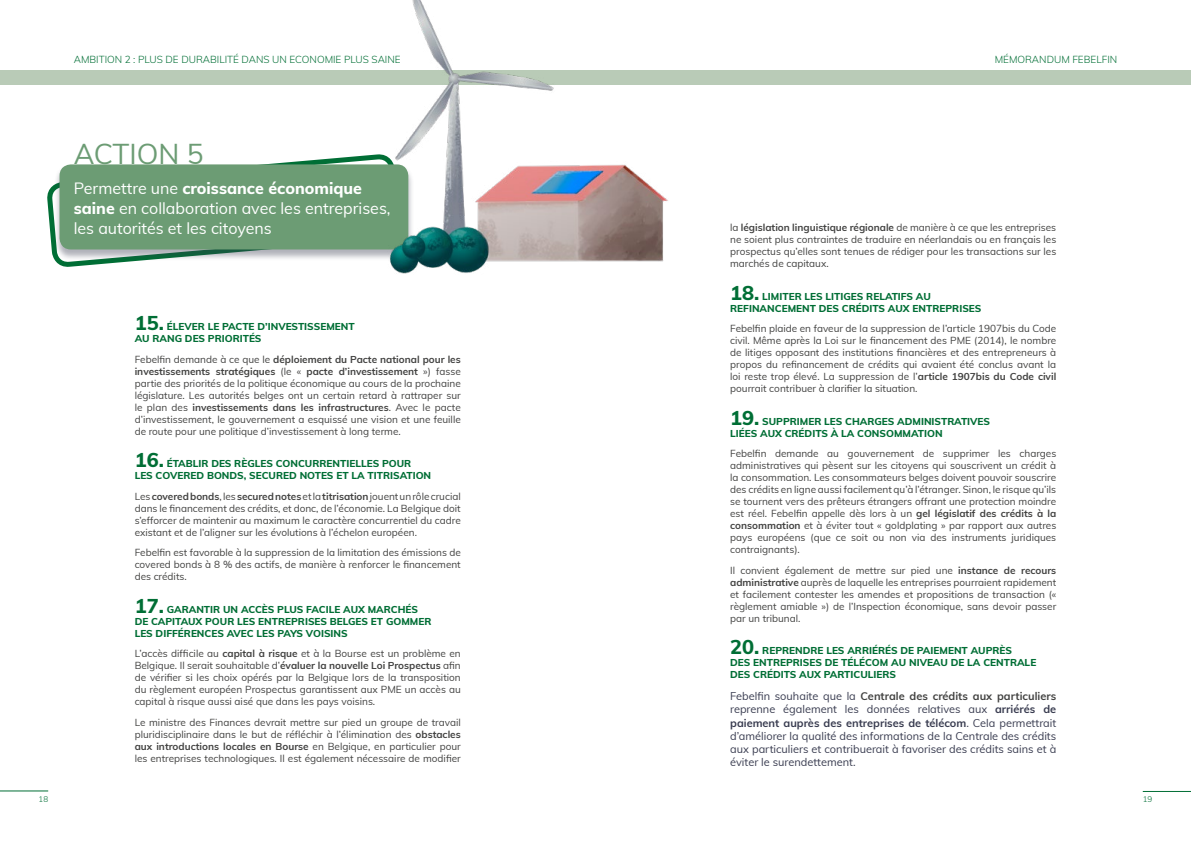
<style>
.page{position:relative;width:1191px;height:842px;background:#fff}
.page>*{position:absolute;margin:0;border:0;box-sizing:border-box;transform-origin:0 0}
.t1{font:28.1px "Muli";color:#6c9c74}
.t2{font:16px/20px "Muli";color:#fff}
.t3{font:11px/13.2px "Muli";color:#393c50;text-align:justify}
.t4{font:10px/12px "Muli";color:#424241;text-align:justify}
.t5{font:800 10px/12px "Muli";color:#006e35}
.t6{font:300 10px "Muli";color:#006e35}
.t7{font:300 8px "Muli";color:#006e35}
.s1{font-weight:800}
.s2{font-size:20px}
.s3{font-weight:700}
.s4{font-weight:700;color:#424241}
</style>
<div class="page">
<svg style="left:49px;top:161px;width:249px;height:104px"></svg>
<div style="left:54px;top:164px;width:360px;height:96px;background:#393c50;opacity:.4"></div>
<div style="left:60px;top:164px;width:348px;height:85px;background:#6c9c74;border-radius:11px"></div>
<div style="left:0;top:71px;width:1191px;height:14px;background:#b9cbb7"></div>
<hr style="left:0;top:791px;width:48px;height:1px;background:#006e35">
<hr style="left:1142px;top:791px;width:49px;height:1px;background:#006e35">
<img style="left:298px;top:0;width:406px;height:274px">
<p class="t6" style="left:74px;top:52px;width:328px">AMBITION 2 : PLUS DE DURABILITÉ DANS UN ECONOMIE PLUS SAINE</p>
<p class="t6" style="left:994px;top:52px;width:124px">MÉMORANDUM FEBELFIN</p>
<h1 class="t1" style="left:74px;top:134px;width:131px">ACTION 5</h1>
<h2 class="t2" style="left:74px;top:178px;width:318px">Permettre une <span class="s1">croissance économique saine</span> en collaboration avec les entreprises, les autorités et les citoyens</h2>
<p class="t5" style="left:135px;top:320px;width:222px"><span class="s2">15.</span> ÉLEVER LE PACTE D’INVESTISSEMENT<br>AU RANG DES PRIORITÉS</p>
<p class="t4" style="left:135px;top:353px;width:328px">Febelfin demande à ce que le <span class="s3">déploiement du Pacte national pour les investissements stratégiques</span> (le « <span class="s3">pacte d’investissement</span> ») fasse partie des priorités de la politique économique au cours de la prochaine législature. Les autorités belges ont un certain retard à rattraper sur le plan des <span class="s3">investissements dans les infrastructures</span>. Avec le pacte d’investissement, le gouvernement a esquissé une vision et une feuille de route pour une politique d’investissement à long terme.</p>
<p class="t5" style="left:135px;top:457px;width:298px"><span class="s2">16.</span> ÉTABLIR DES RÈGLES CONCURRENTIELLES POUR<br>LES COVERED BONDS, SECURED NOTES ET LA TITRISATION</p>
<p class="t4" style="left:135px;top:490px;width:328px">Les <span class="s3">covered bonds</span>, les <span class="s3">secured notes</span> et la <span class="s3">titrisation</span> jouent un rôle crucial dans le financement des crédits, et donc, de l’économie. La Belgique doit s’efforcer de maintenir au maximum le caractère concurrentiel du cadre existant et de l’aligner sur les évolutions à l’échelon européen.</p>
<p class="t4" style="left:135px;top:546px;width:327px">Febelfin est favorable à la suppression de la limitation des émissions de covered bonds à 8 % des actifs, de manière à renforcer le financement des crédits.</p>
<p class="t5" style="left:135px;top:603px;width:298px"><span class="s2">17.</span> GARANTIR UN ACCÈS PLUS FACILE AUX MARCHÉS<br>DE CAPITAUX POUR LES ENTREPRISES BELGES ET GOMMER<br>LES DIFFÉRENCES AVEC LES PAYS VOISINS</p>
<p class="t4" style="left:135px;top:647px;width:327px">L’accès difficile au <span class="s3">capital à risque</span> et à la Bourse est un problème en Belgique. Il serait souhaitable d’<span class="s3">évaluer la nouvelle Loi Prospectus</span> afin de vérifier si les choix opérés par la Belgique lors de la transposition du règlement européen Prospectus garantissent aux PME un accès au capital à risque aussi aisé que dans les pays voisins.</p>
<p class="t4" style="left:135px;top:716px;width:327px">Le ministre des Finances devrait mettre sur pied un groupe de travail pluridisciplinaire dans le but de réfléchir à l’élimination des <span class="s3">obstacles aux introductions locales en Bourse</span> en Belgique, en particulier pour les entreprises technologiques. Il est également nécessaire de modifier</p>
<p class="t4" style="left:730px;top:221px;width:328px">la <span class="s3">législation linguistique régionale</span> de manière à ce que les entreprises ne soient plus contraintes de traduire en néerlandais ou en français les prospectus qu’elles sont tenues de rédiger pour les transactions sur les marchés de capitaux.</p>
<p class="t5" style="left:730px;top:290px;width:253px"><span class="s2">18.</span> LIMITER LES LITIGES RELATIFS AU<br>REFINANCEMENT DES CRÉDITS AUX ENTREPRISES</p>
<p class="t4" style="left:730px;top:322px;width:327px">Febelfin plaide en faveur de la suppression de l’article 1907bis du Code civil. Même après la Loi sur le financement des PME (2014), le nombre de litiges opposant des institutions financières et des entrepreneurs à propos du refinancement de crédits qui avaient été conclus avant la loi reste trop élevé. La suppression de l’<span class="s3">article 1907bis du Code civil </span>pourrait contribuer à clarifier la situation.</p>
<p class="t5" style="left:730px;top:415px;width:261px"><span class="s2">19.</span> SUPPRIMER LES CHARGES ADMINISTRATIVES<br>LIÉES AUX CRÉDITS À LA CONSOMMATION</p>
<p class="t4" style="left:730px;top:447px;width:327px">Febelfin demande au gouvernement de supprimer les charges administratives qui pèsent sur les citoyens qui souscrivent un crédit à la consommation. Les consommateurs belges doivent pouvoir souscrire des crédits en ligne aussi facilement qu’à l’étranger. Sinon, le risque qu’ils se tournent vers des prêteurs étrangers offrant une protection moindre est réel. Febelfin appelle dès lors à un <span class="s3">gel législatif des crédits à la consommation</span> et à éviter tout « goldplating » par rapport aux autres pays européens (que ce soit ou non via des instruments juridiques contraignants).</p>
<p class="t4" style="left:730px;top:564px;width:328px">Il convient également de mettre sur pied une <span class="s3">instance de recours administrative</span> auprès de laquelle les entreprises pourraient rapidement et facilement contester les amendes et propositions de transaction (« règlement amiable ») de l’Inspection économique, sans devoir passer par un tribunal.</p>
<p class="t5" style="left:730px;top:644px;width:308px"><span class="s2">20.</span> REPRENDRE LES ARRIÉRÉS DE PAIEMENT AUPRÈS<br>DES ENTREPRISES DE TÉLÉCOM AU NIVEAU DE LA CENTRALE<br>DES CRÉDITS AUX PARTICULIERS</p>
<p class="t3" style="left:730px;top:689px;width:327px">Febelfin souhaite que la <span class="s4">Centrale des crédits aux particuliers </span>reprenne également les données relatives aux <span class="s3">arriérés de paiement auprès des entreprises de télécom</span>. Cela permettrait d’améliorer la qualité des informations de la Centrale des crédits aux particuliers et contribuerait à favoriser des crédits sains et à éviter le surendettement.</p>
<p class="t7" style="left:39px;top:793px;width:11px">18</p>
<p class="t7" style="left:1142px;top:793px;width:11px">19</p>
</div>
